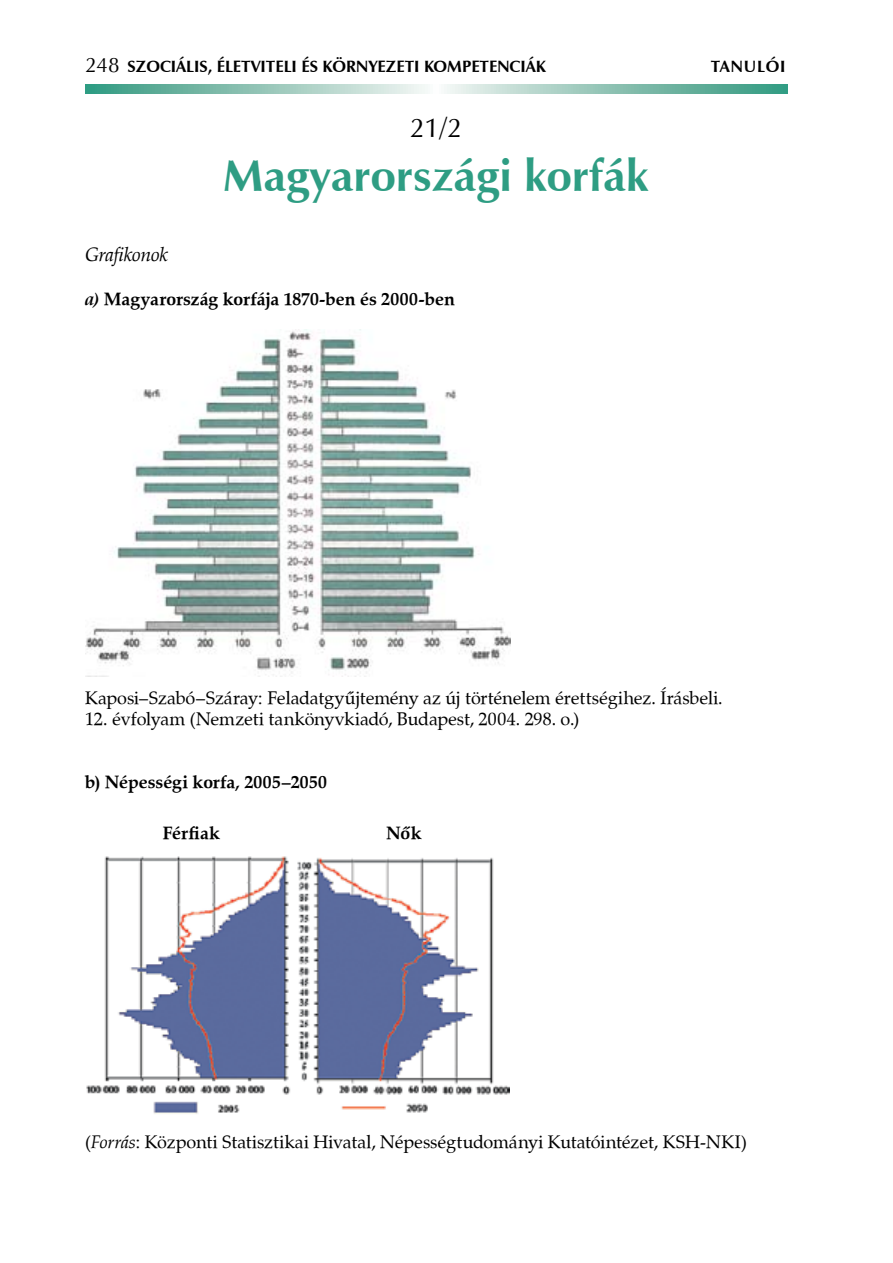
<style>
.page{position:relative;width:893px;height:1263px;background:#fff}
.page>*{position:absolute;margin:0;border:0;box-sizing:border-box;transform-origin:0 0}
.t1{font:700 45px "Zapf Humanist 601 PFL";color:#2e9d83}
.t2{font:27px "Zapf Humanist 601 PFL";color:#000}
.t3{font:italic 19.5px "Zapf Calligraphic 801 PFL";letter-spacing:-.01em;color:#000}
.t4{font:18px "Zapf Calligraphic 801 PFL";letter-spacing:-.005em;color:#000}
.t5{font:700 18px "Zapf Calligraphic 801 PFL";color:#000}
.t6{font:700 16.5px "Zapf Humanist 601 PFL";color:#000}
.s1{font-weight:400;font-size:21px}
.s2{font-style:italic}
</style>
<div class="page">
<svg style="left:86px;top:85px;width:701px;height:9px;background:#92c6b7"></svg>
<img style="left:85px;top:330px;width:425px;height:346px">
<img style="left:86px;top:856px;width:424px;height:258px">
<p class="t6" style="left:85px;top:55px;width:462px"><span class="s1">248</span> SZOCIÁLI S, ÉLETVITELI ÉS KÖRNYEZETI KOMPETENCIÁK</p>
<p class="t6" style="left:711px;top:55px;width:74px">TANULÓI</p>
<h2 class="t2" style="left:410px;top:109px;width:54px">21/2</h2>
<h1 class="t1" style="left:223px;top:144px;width:427px">MAGYARORSZÁGI KORFÁK</h1>
<p class="t3" style="left:85px;top:241px;width:84px">Grafikonok</p>
<p class="t5" style="left:85px;top:287px;width:371px"><span class="s2">a)</span> Magyarország korfája 1870-ben és 2000-ben</p>
<p class="t4" style="left:85px;top:686px;width:639px">Kaposi–Szabó–Száray: Feladatgyűjtemény az új történelem érettségihez. Írásbeli.</p>
<p class="t4" style="left:85px;top:707px;width:496px">12. évfolyam (Nemzeti tankönyvkiadó, Budapest, 2004. 298. o.)</p>
<p class="t5" style="left:85px;top:770px;width:243px">b) Népességi korfa, 2005–2050</p>
<p class="t5" style="left:163px;top:820px;width:59px">Férfiak</p>
<p class="t5" style="left:386px;top:820px;width:37px">Nők</p>
<p class="t4" style="left:85px;top:1129px;width:663px">(<span class="s2">Forrás</span>: Központi Statisztikai Hivatal, Népességtudományi Kutatóintézet, KSH-NKI)</p>
</div>
